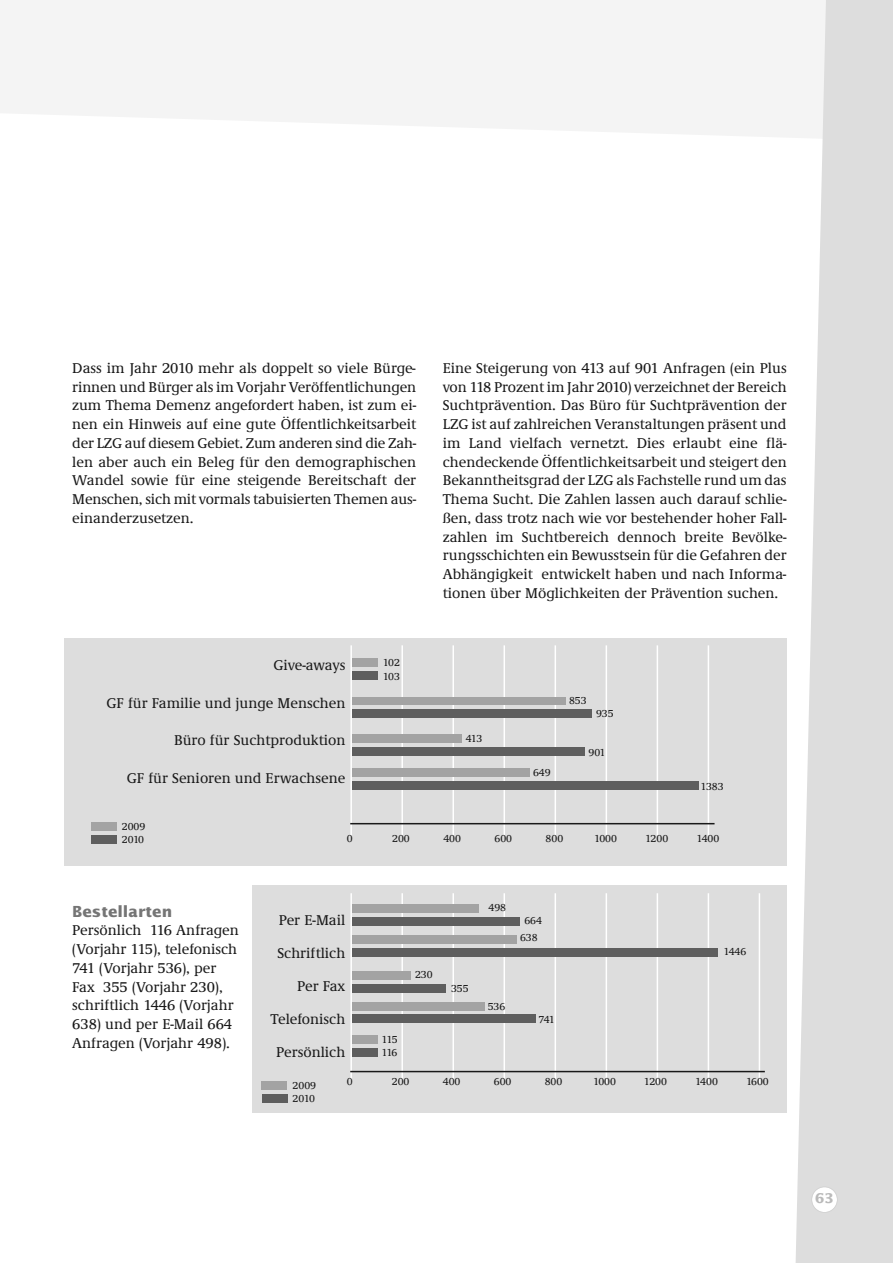
<style>
.page{position:relative;width:893px;height:1263px;background:#fff}
.page>*{position:absolute;margin:0;border:0;box-sizing:border-box;transform-origin:0 0}
.t1{font:700 15.3px "Lucida Sans";color:#757575}
.t2{font:500 14.7px/18.8px "Demos EF";color:#191919;text-align:justify}
.t3{font:700 13.5px "Lucida";color:#bababa}
.t4{font:500 10.5px/13.5px "Demos EF";color:#191919}
</style>
<div class="page">
<svg style="left:0;top:0;width:795px;height:137px;fill:#f4f4f4"></svg>
<svg style="left:795px;top:0;width:98px;height:1263px;fill:#ddd"></svg>
<div style="left:812px;top:1187px;width:25px;height:25px;background:#fff;border-radius:50%"></div>
<div style="left:811px;top:1186px;width:27px;height:27px;border:2px solid #d1d1d1;border-radius:50%"></div>
<div style="left:64px;top:638px;width:723px;height:227px;background:#ddd"></div>
<hr style="left:350px;top:645px;width:2px;height:190px;background:#fff">
<hr style="left:401px;top:645px;width:2px;height:190px;background:#fff">
<hr style="left:452px;top:645px;width:2px;height:190px;background:#fff">
<hr style="left:503px;top:645px;width:2px;height:190px;background:#fff">
<hr style="left:555px;top:645px;width:1px;height:190px;background:#fff">
<hr style="left:606px;top:645px;width:1px;height:190px;background:#fff">
<hr style="left:657px;top:645px;width:1px;height:190px;background:#fff">
<hr style="left:708px;top:645px;width:1px;height:190px;background:#fff">
<div style="left:352px;top:781px;width:347px;height:8px;background:#5e5e5e"></div>
<div style="left:352px;top:768px;width:177px;height:9px;background:#a3a3a3"></div>
<div style="left:352px;top:747px;width:233px;height:9px;background:#5e5e5e"></div>
<div style="left:352px;top:734px;width:110px;height:9px;background:#a3a3a3"></div>
<div style="left:352px;top:709px;width:239px;height:8px;background:#5e5e5e"></div>
<div style="left:352px;top:697px;width:214px;height:8px;background:#a3a3a3"></div>
<div style="left:352px;top:671px;width:26px;height:8px;background:#5e5e5e"></div>
<div style="left:352px;top:658px;width:25px;height:8px;background:#a3a3a3"></div>
<div style="left:91px;top:835px;width:26px;height:9px;background:#5e5e5e"></div>
<div style="left:91px;top:822px;width:25px;height:9px;background:#a3a3a3"></div>
<hr style="left:350px;top:823px;width:364px;height:1px;background:#191919">
<div style="left:252px;top:886px;width:535px;height:227px;background:#ddd"></div>
<hr style="left:350px;top:893px;width:2px;height:190px;background:#fff">
<hr style="left:401px;top:893px;width:2px;height:190px;background:#fff">
<hr style="left:452px;top:893px;width:2px;height:190px;background:#fff">
<hr style="left:503px;top:893px;width:2px;height:190px;background:#fff">
<hr style="left:555px;top:893px;width:1px;height:190px;background:#fff">
<hr style="left:606px;top:893px;width:1px;height:190px;background:#fff">
<hr style="left:657px;top:893px;width:1px;height:190px;background:#fff">
<hr style="left:708px;top:893px;width:1px;height:190px;background:#fff">
<hr style="left:759px;top:893px;width:1px;height:190px;background:#fff">
<div style="left:352px;top:1048px;width:26px;height:9px;background:#5e5e5e"></div>
<div style="left:352px;top:1036px;width:26px;height:8px;background:#a3a3a3"></div>
<div style="left:352px;top:1015px;width:183px;height:8px;background:#5e5e5e"></div>
<div style="left:352px;top:1002px;width:133px;height:8px;background:#a3a3a3"></div>
<div style="left:352px;top:984px;width:94px;height:8px;background:#5e5e5e"></div>
<div style="left:352px;top:971px;width:59px;height:9px;background:#a3a3a3"></div>
<div style="left:352px;top:917px;width:168px;height:9px;background:#5e5e5e"></div>
<div style="left:352px;top:904px;width:126px;height:9px;background:#a3a3a3"></div>
<div style="left:352px;top:948px;width:366px;height:8px;background:#5e5e5e"></div>
<div style="left:352px;top:935px;width:165px;height:9px;background:#a3a3a3"></div>
<hr style="left:350px;top:1071px;width:415px;height:1px;background:#191919">
<div style="left:262px;top:1094px;width:25px;height:9px;background:#5e5e5e"></div>
<div style="left:262px;top:1081px;width:25px;height:9px;background:#a3a3a3"></div>
<p class="t2" style="left:72px;top:358px;width:345px">Dass im Jahr 2010 mehr als doppelt so viele Bürge&shy;rinnen und Bürger als im Vorjahr Veröffentlichungen zum Thema Demenz angefordert haben, ist zum ei&shy;nen ein Hinweis auf eine gute Öffentlichkeitsarbeit der LZG auf diesem Gebiet. Zum anderen sind die Zah&shy;len aber auch ein Beleg für den demographischen Wandel sowie für eine steigende Bereitschaft der Menschen, sich mit vormals tabuisierten Themen aus&shy;einanderzusetzen.</p>
<p class="t2" style="left:443px;top:358px;width:345px">Eine Steigerung von 413 auf 901 Anfragen (ein Plus von 118 Prozent im Jahr 2010) verzeichnet der Bereich Suchtprävention. Das Büro für Suchtprävention der LZG ist auf zahlreichen Veranstaltungen präsent und im Land vielfach vernetzt. Dies erlaubt eine flä&shy;chendeckende Öffentlichkeitsarbeit und steigert den Bekanntheitsgrad der LZG als Fachstelle rund um das Thema Sucht. Die Zahlen lassen auch darauf schlie&shy;ßen, dass trotz nach wie vor bestehender hoher Fall&shy;zahlen im Suchtbereich dennoch breite Bevölke&shy;rungsschichten ein Bewusstsein für die Gefahren der Abhängigkeit entwickelt haben und nach Informa&shy;tionen über Möglichkeiten der Prävention suchen.</p>
<p class="t2" style="left:273px;top:656px;width:73px">Give-aways</p>
<p class="t2" style="left:107px;top:693px;width:240px">GF für Familie und junge Menschen</p>
<p class="t2" style="left:174px;top:731px;width:173px">Büro für Suchtproduktion</p>
<p class="t2" style="left:127px;top:768px;width:220px">GF für Senioren und Erwachsene</p>
<p class="t4" style="left:383px;top:656px;width:19px">102<br>103</p>
<p class="t4" style="left:466px;top:732px;width:18px">413</p>
<p class="t4" style="left:533px;top:766px;width:19px">649</p>
<p class="t4" style="left:569px;top:693px;width:19px">853</p>
<p class="t4" style="left:596px;top:707px;width:19px">935</p>
<p class="t4" style="left:588px;top:745px;width:19px">901</p>
<p class="t4" style="left:701px;top:779px;width:25px">1383</p>
<p class="t4" style="left:122px;top:819px;width:25px">2009<br>2010</p>
<p class="t1" style="left:72px;top:905px;width:102px">Bestellarten</p>
<p class="t2" style="left:72px;top:921px;width:168px;text-align:left">Persönlich 116 Anfragen (Vorjahr 115), telefonisch<br>741 (Vorjahr 536), per<br>Fax 355 (Vorjahr 230), schriftlich 1446 (Vorjahr<br>638) und per E-Mail 664<br>Anfragen (Vorjahr 498).</p>
<p class="t4" style="left:347px;top:831px;width:7px">0</p>
<p class="t4" style="left:392px;top:831px;width:19px">200</p>
<p class="t4" style="left:443px;top:831px;width:19px">400</p>
<p class="t4" style="left:494px;top:831px;width:19px">600</p>
<p class="t4" style="left:546px;top:831px;width:19px">800</p>
<p class="t4" style="left:594px;top:831px;width:24px">1000</p>
<p class="t4" style="left:645px;top:831px;width:25px">1200</p>
<p class="t4" style="left:696px;top:831px;width:24px">1400</p>
<p class="t2" style="left:279px;top:910px;width:68px">Per E-Mail</p>
<p class="t2" style="left:277px;top:943px;width:70px">Schriftlich</p>
<p class="t2" style="left:297px;top:976px;width:50px">Per Fax</p>
<p class="t2" style="left:271px;top:1009px;width:76px">Telefonisch</p>
<p class="t2" style="left:276px;top:1042px;width:71px">Persönlich</p>
<p class="t4" style="left:415px;top:968px;width:19px">230</p>
<p class="t4" style="left:382px;top:1032px;width:18px">115<br>116</p>
<p class="t4" style="left:451px;top:981px;width:19px">355</p>
<p class="t4" style="left:488px;top:900px;width:19px">498</p>
<p class="t4" style="left:524px;top:914px;width:19px">664</p>
<p class="t4" style="left:520px;top:931px;width:19px">638</p>
<p class="t4" style="left:488px;top:999px;width:19px">536</p>
<p class="t4" style="left:539px;top:1013px;width:18px">741</p>
<p class="t4" style="left:723px;top:944px;width:24px">1446</p>
<p class="t4" style="left:293px;top:1078px;width:25px">2009<br>2010</p>
<p class="t4" style="left:347px;top:1075px;width:7px">0</p>
<p class="t4" style="left:392px;top:1075px;width:19px">200</p>
<p class="t4" style="left:443px;top:1075px;width:19px">400</p>
<p class="t4" style="left:494px;top:1075px;width:19px">600</p>
<p class="t4" style="left:545px;top:1075px;width:19px">800</p>
<p class="t4" style="left:593px;top:1075px;width:24px">1000</p>
<p class="t4" style="left:644px;top:1075px;width:25px">1200</p>
<p class="t4" style="left:695px;top:1075px;width:24px">1400</p>
<p class="t4" style="left:746px;top:1075px;width:24px">1600</p>
<p class="t3" style="left:815px;top:1190px;width:20px">63</p>
</div>
